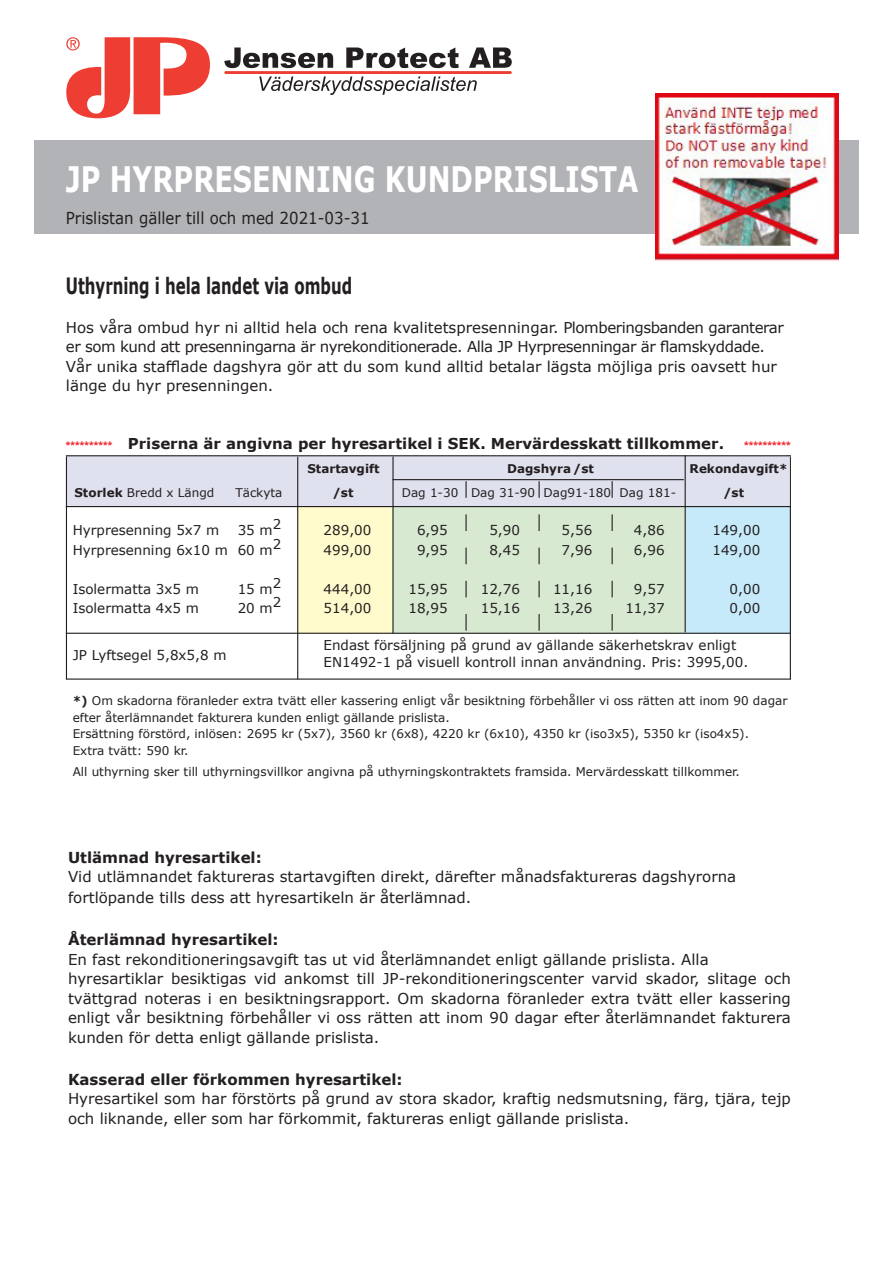
<style>
.page{position:relative;width:893px;height:1263px;background:#fff}
.page>*{position:absolute;margin:0;border:0;box-sizing:border-box;transform-origin:0 0}
.t1{font:700 35.1px "Verdana";color:#fff;scale:.77 1}
.t2{font:700 22.5px "Verdana";color:#231f20;scale:.67 1}
.t3{font:16.5px "Verdana";color:#231f20;scale:.91 1}
.t4{font:700 15.15px "Verdana";color:#231f20}
.t5{font:15px/19.5px "Verdana";color:#231f20}
.t6{font:15px/19.5px "Verdana";letter-spacing:-.03em;color:#231f20}
.t7{font:700 15px "Verdana";color:#231f20}
.t8{font:13.5px "Verdana";color:#231f20}
.t9{font:12px/16.5px "Verdana";color:#231f20}
.t10{font:700 12px "Verdana";color:#231f20}
.t11{font:700 12px "Arial";color:#ee1d23}
.s1{font-weight:700}
</style>
<div class="page">
<div style="left:34px;top:140px;width:825px;height:94px;background:#b2b3b7"></div>
<svg style="left:66px;top:37px;width:144px;height:81px"></svg>
<svg style="left:224px;top:47px;width:288px;height:21px"></svg>
<svg style="left:259px;top:76px;width:218px;height:19px"></svg>
<hr style="left:224px;top:71px;width:288px;height:3px;background:#ee3e34">
<div style="left:685px;top:506px;width:106px;height:128px;background:#c6eafa"></div>
<div style="left:390px;top:506px;width:295px;height:128px;background:#d8e9d2"></div>
<div style="left:298px;top:506px;width:94px;height:128px;background:#fffbcc"></div>
<div style="left:66px;top:456px;width:723px;height:51px;background:#e0e1ee"></div>
<hr style="left:66px;top:456px;width:1px;height:223px;background:#231f20">
<hr style="left:66px;top:455px;width:725px;height:1px;background:#231f20">
<hr style="left:66px;top:678px;width:725px;height:2px;background:#231f20">
<hr style="left:66px;top:506px;width:725px;height:1px;background:#231f20">
<hr style="left:790px;top:456px;width:1px;height:223px;background:#231f20">
<hr style="left:66px;top:633px;width:725px;height:1px;background:#231f20">
<hr style="left:297px;top:457px;width:1px;height:222px;background:#231f20">
<hr style="left:685px;top:455px;width:1px;height:177px;background:#231f20">
<hr style="left:392px;top:456px;width:2px;height:178px;background:#231f20">
<svg style="left:465px;top:481px;width:2px;height:150px"></svg>
<svg style="left:538px;top:481px;width:2px;height:150px"></svg>
<svg style="left:612px;top:481px;width:1px;height:150px"></svg>
<hr style="left:392px;top:479px;width:292px;height:1px;background:#231f20">
<img style="left:655px;top:94px;width:184px;height:167px">
<p class="t1" style="left:66px;top:155px;width:745px">JP HYRPRESENNING KUNDPRISLISTA</p>
<p class="t3" style="left:66px;top:206px;width:335px">Prislistan gäller till och med 2021-03-31</p>
<p class="t2" style="left:66px;top:269px;width:429px">Uthyrning i hela landet via ombud</p>
<p class="t6" style="left:66px;top:317px;width:719px">Hos våra ombud hyr ni alltid hela och rena kvalitetspresenningar. Plomberingsbanden garanterar er som kund att presenningarna är nyrekonditionerade. Alla JP Hyrpresenningar är flamskyddade.</p>
<p class="t5" style="left:66px;top:356px;width:712px">Vår unika stafflade dagshyra gör att du som kund alltid betalar lägsta möjliga pris oavsett hur länge du hyr presenningen.</p>
<p class="t11" style="left:66px;top:437px;width:48px">**********</p>
<p class="t7" style="left:128px;top:433px;width:598px">Priserna är angivna per hyresartikel i SEK. Mervärdesskatt tillkommer.</p>
<p class="t11" style="left:744px;top:437px;width:48px">**********</p>
<p class="t9" style="left:74px;top:484px;width:141px"><span class="s1">Storlek</span> Bredd x Längd</p>
<p class="t9" style="left:235px;top:484px;width:49px">Täckyta</p>
<p class="t10" style="left:333px;top:484px;width:22px">/st</p>
<p class="t10" style="left:723px;top:484px;width:22px">/st</p>
<p class="t10" style="left:307px;top:461px;width:74px">Startavgift</p>
<p class="t10" style="left:690px;top:461px;width:99px">Rekondavgift*</p>
<p class="t10" style="left:507px;top:461px;width:88px">Dagshyra /st</p>
<p class="t9" style="left:402px;top:484px;width:276px">Dag 1-30 Dag 31-90 Dag91-180 Dag 181-</p>
<p class="t8" style="left:73px;top:521px;width:148px">Hyrpresenning 5x7 m</p>
<p class="t8" style="left:238px;top:521px;width:45px">35 m2</p>
<p class="t8" style="left:324px;top:521px;width:49px">289,00</p>
<p class="t8" style="left:417px;top:521px;width:32px">6,95</p>
<p class="t8" style="left:489px;top:521px;width:32px">5,90</p>
<p class="t8" style="left:562px;top:521px;width:32px">5,56</p>
<p class="t8" style="left:634px;top:521px;width:32px">4,86</p>
<p class="t8" style="left:712px;top:521px;width:49px">149,00</p>
<p class="t8" style="left:73px;top:541px;width:210px">Hyrpresenning 6x10 m 60 m2</p>
<p class="t8" style="left:324px;top:541px;width:49px">499,00</p>
<p class="t8" style="left:417px;top:541px;width:32px">9,95</p>
<p class="t8" style="left:489px;top:541px;width:32px">8,45</p>
<p class="t8" style="left:562px;top:541px;width:32px">7,96</p>
<p class="t8" style="left:634px;top:541px;width:32px">6,96</p>
<p class="t8" style="left:712px;top:541px;width:49px">149,00</p>
<p class="t8" style="left:73px;top:580px;width:128px">Isolermatta 3x5 m</p>
<p class="t8" style="left:238px;top:580px;width:45px">15 m2</p>
<p class="t8" style="left:324px;top:580px;width:49px">444,00</p>
<p class="t8" style="left:408px;top:580px;width:41px">15,95</p>
<p class="t8" style="left:481px;top:580px;width:41px">12,76</p>
<p class="t8" style="left:553px;top:580px;width:41px">11,16</p>
<p class="t8" style="left:634px;top:580px;width:32px">9,57</p>
<p class="t8" style="left:730px;top:580px;width:32px">0,00</p>
<p class="t8" style="left:73px;top:599px;width:128px">Isolermatta 4x5 m</p>
<p class="t8" style="left:238px;top:599px;width:45px">20 m2</p>
<p class="t8" style="left:324px;top:599px;width:49px">514,00</p>
<p class="t8" style="left:408px;top:599px;width:41px">18,95</p>
<p class="t8" style="left:481px;top:599px;width:41px">15,16</p>
<p class="t8" style="left:553px;top:599px;width:41px">13,26</p>
<p class="t8" style="left:625px;top:599px;width:41px">11,37</p>
<p class="t8" style="left:730px;top:599px;width:32px">0,00</p>
<p class="t8" style="left:324px;top:636px;width:414px">Endast försäljning på grund av gällande säkerhetskrav enligt</p>
<p class="t8" style="left:324px;top:652px;width:426px">EN1492-1 på visuell kontroll innan användning. Pris: 3995,00.</p>
<p class="t8" style="left:73px;top:646px;width:155px">JP Lyftsegel 5,8x5,8 m</p>
<p class="t9" style="left:73px;top:693px;width:716px"><span class="s1">*)</span> Om skadorna föranleder extra tvätt eller kassering enligt vår besiktning förbehåller vi oss rätten att inom 90 dagar efter återlämnandet fakturera kunden enligt gällande prislista.</p>
<p class="t9" style="left:73px;top:726px;width:678px">Ersättning förstörd, inlösen: 2695 kr (5x7), 3560 kr (6x8), 4220 kr (6x10), 4350 kr (iso3x5), 5350 kr (iso4x5).</p>
<p class="t9" style="left:73px;top:742px;width:117px">Extra tvätt: 590 kr.</p>
<p class="t9" style="left:73px;top:763px;width:669px">All uthyrning sker till uthyrningsvillkor angivna på uthyrningskontraktets framsida. Mervärdesskatt tillkommer.</p>
<p class="t4" style="left:68px;top:846px;width:195px">Utlämnad hyresartikel:</p>
<p class="t5" style="left:68px;top:867px;width:670px">Vid utlämnandet faktureras startavgiften direkt, därefter månadsfaktureras dagshyrorna</p>
<p class="t5" style="left:68px;top:888px;width:405px">fortlöpande tills dess att hyresartikeln är återlämnad.</p>
<p class="t4" style="left:68px;top:929px;width:212px">Återlämnad hyresartikel:</p>
<p class="t5" style="left:68px;top:949px;width:642px">En fast rekonditioneringsavgift tas ut vid återlämnandet enligt gällande prislista. Alla</p>
<p class="t5" style="left:68px;top:969px;width:724px;text-align:justify">hyresartiklar besiktigas vid ankomst till JP-rekonditioneringscenter varvid skador, slitage och tvättgrad noteras i en besiktningsrapport. Om skadorna föranleder extra tvätt eller kassering enligt vår besiktning förbehåller vi oss rätten att inom 90 dagar efter återlämnandet fakturera kunden för detta enligt gällande prislista.</p>
<p class="t4" style="left:68px;top:1068px;width:336px">Kasserad eller förkommen hyresartikel:</p>
<p class="t5" style="left:68px;top:1089px;width:724px">Hyresartikel som har förstörts på grund av stora skador, kraftig nedsmutsning, färg, tjära, tejp och liknande, eller som har förkommit, faktureras enligt gällande prislista.</p>
</div>
